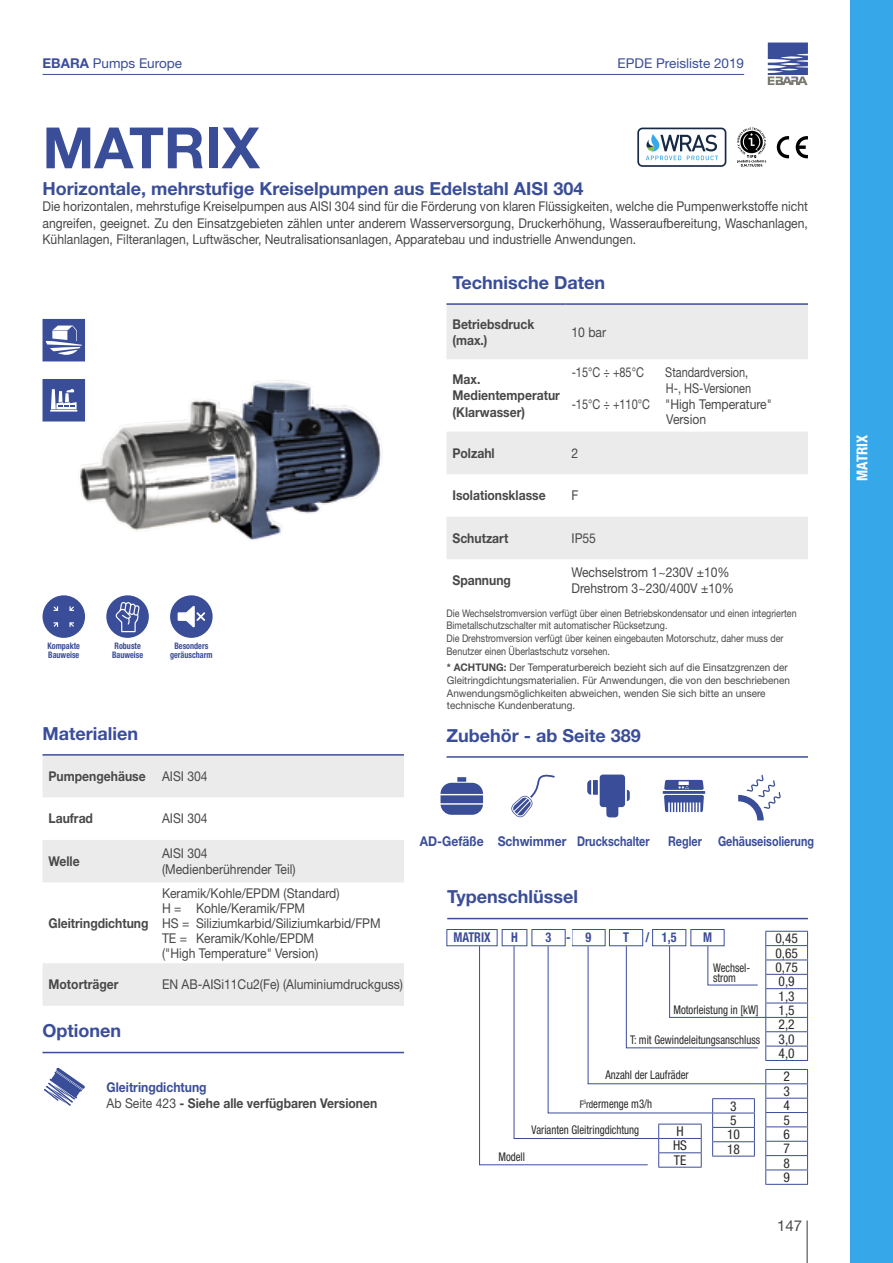
<style>
.page{position:relative;width:893px;height:1263px;background:#fff}
.page>*{position:absolute;margin:0;border:0;box-sizing:border-box;transform-origin:0 0}
.t1{font:700 57px "Helvetica Neue LT Std";color:#3a4d98}
.t2{font:700 18px "Helvetica Neue LT Std";color:#3a4d98}
.t3{font:700 condensed 15px "Helvetica Neue LT Std";color:#fff}
.t4{font:15px "Helvetica Neue LT Std";color:#484848}
.t5{font:13.5px/16.2px "Helvetica Neue LT Std";color:#484848;scale:.9 1}
.t6{font:700 13.5px/16.2px "Helvetica Neue LT Std";color:#484848;scale:.9 1}
.t7{font:13.5px "Helvetica Neue LT Std";color:#484848;scale:.81 1}
.t8{font:condensed 13.5px/14.4px "Helvetica Neue LT Std";color:#292929}
.t9{font:13.5px "Helvetica Neue LT Std";color:#3a4d98}
.t10{font:700 13.5px "Helvetica Neue LT Std";color:#3a4d98;scale:.9 1}
.t11{font:700 13.5px "Helvetica Neue LT Std";color:#3a4d98;scale:.8 1}
.t12{font:700 condensed 13.5px "Helvetica Neue LT Std";color:#3a4d98;scale:.9 1}
.t13{font:condensed 12px/10.5px "Helvetica Neue LT Std";color:#292929;scale:.9 1}
.t14{font:10.5px/12.6px "Helvetica Neue LT Std";color:#484848;scale:.85 1}
.t15{font:10.5px/12.6px "Helvetica Neue LT Std";color:#484848;scale:.95 1}
.t16{font:700 condensed 9px/9px "Helvetica Neue LT Std";color:#3a4d98;scale:.9 1}
.s1{font-weight:700}
.s2{font-weight:400}
.s3{color:#3a4d98}
.s4{font-size:10.5px}
</style>
<div class="page">
<div style="left:850px;top:0;width:43px;height:1263px;background:#36a7e9"></div>
<hr style="left:806px;top:1220px;width:2px;height:43px;background:#7c7b73">
<svg style="left:768px;top:43px;width:40px;height:42px;background:#7580ad"></svg>
<hr style="left:43px;top:74px;width:701px;height:1px;background:#3a4d98">
<img style="left:81px;top:383px;width:300px;height:155px">
<svg style="left:43px;top:756px;width:361px;height:250px;fill:#efefef"></svg>
<hr style="left:43px;top:754px;width:119px;height:2px;background:#3a4d98">
<hr style="left:162px;top:754px;width:242px;height:2px;background:#3a4d98">
<hr style="left:446px;top:756px;width:362px;height:2px;background:#3a4d98">
<hr style="left:43px;top:1052px;width:361px;height:1px;background:#3a4d98">
<svg style="left:446px;top:305px;width:362px;height:254px;fill:#ebebeb"></svg>
<hr style="left:446px;top:303px;width:120px;height:2px;background:#3a4d98">
<hr style="left:566px;top:303px;width:242px;height:2px;background:#3a4d98">
<svg style="left:777px;top:136px;width:12px;height:22px"></svg>
<svg style="left:795px;top:136px;width:13px;height:23px"></svg>
<svg style="left:738px;top:774px;width:43px;height:46px"></svg>
<svg style="left:43px;top:379px;width:42px;height:42px;background:#5c6caa"></svg>
<div style="left:106px;top:595px;width:43px;height:43px;background:#3a4d98;border-radius:50%"></div>
<svg style="left:115px;top:602px;width:25px;height:30px"></svg>
<div style="left:43px;top:595px;width:42px;height:43px;background:#3a4d98;border-radius:50%"></div>
<svg style="left:54px;top:606px;width:20px;height:21px"></svg>
<div style="left:170px;top:595px;width:43px;height:43px;background:#3a4d98;border-radius:50%"></div>
<svg style="left:178px;top:605px;width:27px;height:23px"></svg>
<svg style="left:737px;top:127px;width:29px;height:40px"></svg>
<svg style="left:637px;top:128px;width:89px;height:39px"></svg>
<svg style="left:44px;top:1067px;width:41px;height:39px"></svg>
<svg style="left:43px;top:319px;width:42px;height:42px"></svg>
<svg style="left:440px;top:777px;width:43px;height:38px"></svg>
<svg style="left:511px;top:774px;width:44px;height:43px"></svg>
<svg style="left:587px;top:774px;width:43px;height:43px"></svg>
<hr style="left:663px;top:791px;width:42px;height:3px;background:#3a4d98">
<svg style="left:664px;top:780px;width:40px;height:32px"></svg>
<hr style="left:765px;top:1184px;width:43px;height:1px;background:#3a4d98">
<div style="left:446px;top:929px;width:51px;height:17px;border:1px solid #3a4d98"></div>
<div style="left:531px;top:929px;width:35px;height:17px;border:1px solid #3a4d98"></div>
<div style="left:571px;top:929px;width:34px;height:17px;border:1px solid #3a4d98"></div>
<div style="left:652px;top:929px;width:34px;height:17px;border:1px solid #3a4d98"></div>
<div style="left:609px;top:929px;width:34px;height:17px;border:1px solid #3a4d98"></div>
<div style="left:690px;top:929px;width:34px;height:17px;border:1px solid #3a4d98"></div>
<div style="left:502px;top:929px;width:25px;height:17px;border:1px solid #3a4d98"></div>
<hr style="left:447px;top:918px;width:361px;height:1px;background:#3a4d98">
<svg style="left:479px;top:931px;width:329px;height:253px"></svg>
<hr style="left:658px;top:1167px;width:44px;height:1px;background:#3a4d98">
<p class="t9" style="left:43px;top:55px;width:141px"><span class="s1">EBARA</span> Pumps Europe</p>
<p class="t9" style="left:618px;top:55px;width:128px">EPDE Preisliste 2019</p>
<h1 class="t1" style="left:43px;top:113px;width:219px">MATRIX</h1>
<h2 class="t2" style="left:43px;top:178px;width:542px">Horizontale, mehrstufige Kreiselpumpen aus Edelstahl AISI 304</h2>
<p class="t5" style="left:43px;top:198px;width:852px;text-align:justify">Die horizontalen, mehrstufige Kreiselpumpen aus AISI 304 sind für die Förderung von klaren Flüssigkeiten, welche die Pumpenwerkstoffe nicht angreifen, geeignet. Zu den Einsatzgebieten zählen unter anderem Wasserversorgung, Druckerhöhung, Wasseraufbereitung, Waschanlagen, Kühlanlagen, Filteranlagen, Luftwäscher, Neutralisationsanlagen, Apparatebau und industrielle Anwendungen.</p>
<h2 class="t2" style="left:452px;top:271px;width:154px">Technische Daten</h2>
<p class="t6" style="left:452px;top:316px;width:92px">Betriebsdruck (max.)</p>
<p class="t5" style="left:571px;top:324px;width:40px">10 bar</p>
<p class="t6" style="left:453px;top:371px;width:121px">Max.<br>Medientemperatur (Klarwasser)</p>
<p class="t7" style="left:572px;top:364px;width:91px">-15°C ÷ +85°C</p>
<p class="t7" style="left:665px;top:364px;width:104px">Standardversion,</p>
<p class="t7" style="left:666px;top:380px;width:107px">H-, HS-Versionen</p>
<p class="t7" style="left:572px;top:396px;width:249px">-15°C ÷ +110°C "High Temperature"</p>
<p class="t5" style="left:666px;top:411px;width:46px">Version</p>
<p class="t16" style="left:48px;top:641px;width:38px">Kompakte<br>Bauweise</p>
<p class="t16" style="left:170px;top:641px;width:49px;text-align:center">Besonders geräuscharm</p>
<p class="t16" style="left:112px;top:641px;width:36px">Robuste<br>Bauweise</p>
<h2 class="t2" style="left:43px;top:722px;width:97px">Materialien</h2>
<p class="t6" style="left:49px;top:768px;width:178px">Pumpengehäuse <span class="s2">AISI 304</span></p>
<p class="t6" style="left:49px;top:810px;width:51px">Laufrad</p>
<p class="t5" style="left:162px;top:810px;width:52px">AISI 304</p>
<p class="t6" style="left:49px;top:853px;width:36px">Welle</p>
<p class="t5" style="left:162px;top:845px;width:150px">AISI 304 (Medienberührender Teil)</p>
<p class="t6" style="left:49px;top:914px;width:113px">Gleitringdichtung</p>
<p class="t5" style="left:162px;top:885px;width:245px;line-height:15px">Keramik/Kohle/EPDM (Standard)<br>H = Kohle/Keramik/FPM<br>HS = Siliziumkarbid/Siliziumkarbid/FPM<br>TE = Keramik/Kohle/EPDM<br>("High Temperature" Version)</p>
<p class="t6" style="left:49px;top:976px;width:79px">Motorträger</p>
<p class="t5" style="left:162px;top:976px;width:269px">EN AB-AISi11Cu2(Fe) (Aluminiumdruckguss)</p>
<h2 class="t2" style="left:43px;top:1020px;width:80px">Optionen</h2>
<p class="t6" style="left:107px;top:1078px;width:302px"><span class="s3">Gleitringdichtung<br></span><span class="s2">Ab Seite 423</span> - Siehe alle verfügbaren Versionen</p>
<p class="t6" style="left:452px;top:444px;width:48px">Polzahl</p>
<p class="t5" style="left:571px;top:445px;width:9px">2</p>
<p class="t6" style="left:452px;top:487px;width:105px">Isolationsklasse</p>
<p class="t5" style="left:571px;top:487px;width:9px">F</p>
<p class="t6" style="left:452px;top:529px;width:64px">Schutzart</p>
<p class="t5" style="left:571px;top:530px;width:29px">IP55</p>
<p class="t6" style="left:452px;top:572px;width:67px">Spannung</p>
<p class="t5" style="left:571px;top:564px;width:182px">Wechselstrom 1~230V ±10%<br>Drehstrom 3~230/400V ±10%</p>
<p class="t14" style="left:446px;top:607px;width:413px">Die Wechselstromversion verfügt über einen Betriebskondensator und einen integrierten Bimetallschutzschalter mit automatischer Rücksetzung.<br>Die Drehstromversion verfügt über keinen eingebauten Motorschutz, daher muss der Benutzer einen Überlastschutz vorsehen.</p>
<p class="t15" style="left:447px;top:661px;width:363px"><span class="s1">* ACHTUNG:</span> Der Temperaturbereich bezieht sich auf die Einsatzgrenzen der Gleitringdichtungsmaterialien. Für Anwendungen, die von den beschriebenen Anwendungsmöglichkeiten abweichen, wenden Sie sich bitte an unsere technische Kundenberatung.</p>
<h2 class="t2" style="left:446px;top:724px;width:196px">Zubehör - ab Seite 389</h2>
<p class="t10" style="left:420px;top:833px;width:257px">AD-Gefäße Schwimmer Druckschalter</p>
<p class="t11" style="left:668px;top:833px;width:44px">Regler</p>
<p class="t11" style="left:718px;top:833px;width:121px">Gehäuseisolierung</p>
<h2 class="t2" style="left:447px;top:886px;width:132px">Typenschlüssel</h2>
<p class="t12" style="left:453px;top:929px;width:43px">MATRIX</p>
<p class="t12" style="left:546px;top:929px;width:8px">3</p>
<p class="t12" style="left:511px;top:929px;width:9px">H</p>
<p class="t12" style="left:586px;top:929px;width:8px">9</p>
<p class="t12" style="left:646px;top:929px;width:36px">/ 1,5</p>
<p class="t12" style="left:566px;top:929px;width:6px">-</p>
<p class="t12" style="left:623px;top:929px;width:8px">T</p>
<p class="t12" style="left:703px;top:929px;width:11px">M</p>
<p class="t13" style="left:713px;top:962px;width:43px">Wechsel&shy;strom</p>
<p class="t13" style="left:673px;top:1004px;width:96px">Motorleistung in [kW]</p>
<p class="t13" style="left:630px;top:1035px;width:146px">T: mit Gewindeleitungsanschluss</p>
<p class="t13" style="left:605px;top:1070px;width:94px">Anzahl der Laufräder</p>
<p class="t13" style="left:580px;top:1098px;width:82px"><span class="s4">F</span><sup>ö</sup><span class="s4">rd</span>ermenge m3/h</p>
<p class="t13" style="left:531px;top:1124px;width:121px">Varianten Gleitringdichtung</p>
<p class="t13" style="left:498px;top:1151px;width:31px">Modell</p>
<p class="t8" style="left:673px;top:1124px;width:15px">H<br>HS<br>TE</p>
<p class="t8" style="left:727px;top:1098px;width:14px">3<br>5<br>10<br>18</p>
<p class="t8" style="left:775px;top:931px;width:24px">0,45<br>0,65<br>0,75<br>0,9<br>1,3<br>1,5<br>2,2<br>3,0<br>4,0</p>
<p class="t8" style="left:783px;top:1069px;width:8px;text-align:justify">2<br>3<br>4<br>5<br>6<br>7<br>8<br>9</p>
<p class="t4" style="left:777px;top:1217px;width:27px">147</p>
<p class="t3" style="left:853px;top:481px;width:48px;rotate:-90deg">MATRIX</p>
</div>
